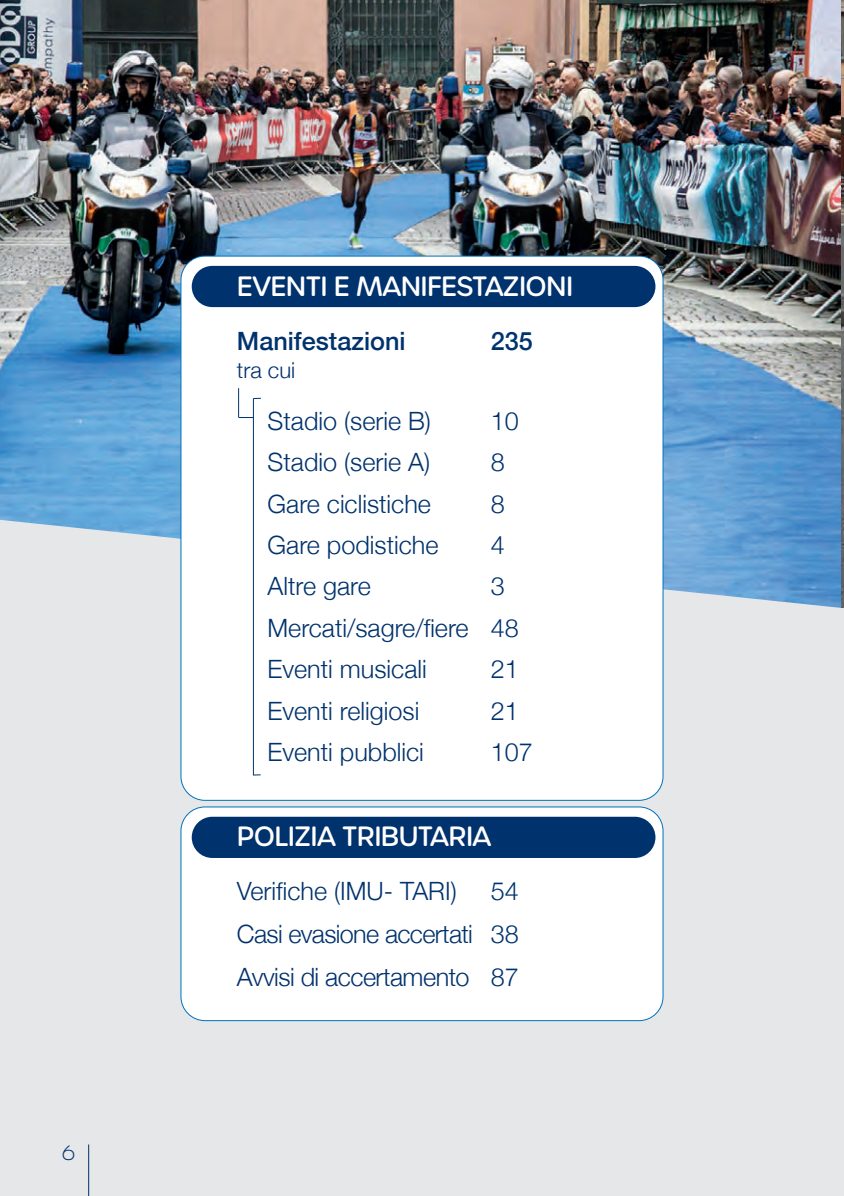
<style>
.page{position:relative;width:844px;height:1196px;background:#fff}
.page>*{position:absolute;margin:0;border:0;box-sizing:border-box;transform-origin:0 0}
.t1{font:500 27px "Urbane Rounded";letter-spacing:-.025em;color:#fff}
.t2{font:300 25.2px/41.4px "Helvetica Neue";color:#00326d}
.t3{font:500 25.2px "Helvetica Neue";color:#00326d}
.t4{font:300 22px "Helvetica Neue";color:#00326d}
.t5{font:200 20px "Urbane Rounded";color:#00326d}
</style>
<div class="page">
<img style="left:0;top:0;width:841px;height:518px">
<img style="left:841px;top:4px;width:3px;height:514px">
<div style="left:0;top:518px;width:844px;height:677px;background:#e6e7e9"></div>
<div style="left:181px;top:256px;width:482px;height:544px;background:#fff;border-radius:24px"></div>
<div style="left:192px;top:266px;width:463px;height:41px;background:#00326d;border-radius:21px"></div>
<div style="left:181px;top:806px;width:482px;height:214px;background:#fff;border-radius:24px"></div>
<div style="left:181px;top:806px;width:482px;height:214px;border:1px solid #0072bc;border-radius:24px"></div>
<div style="left:192px;top:816px;width:463px;height:41px;background:#00326d;border-radius:21px"></div>
<hr style="left:253px;top:398px;width:1px;height:377px;background:#00326d">
<svg style="left:238px;top:388px;width:23px;height:30px"></svg>
<hr style="left:88px;top:1144px;width:1px;height:51px;background:#00326d">
<svg style="left:0;top:0;width:4px;height:4px"></svg>
<svg style="left:0;top:1192px;width:4px;height:4px"></svg>
<svg style="left:840px;top:0;width:4px;height:4px"></svg>
<div style="left:814px;top:606px;width:30px;height:590px;background:#e6e7e9"></div>
<p class="t5" style="left:62px;top:1139px;width:15px">6</p>
<p class="t1" style="left:237px;top:269px;width:338px">EVENTI E MANIFESTAZIONI</p>
<p class="t3" style="left:237px;top:321px;width:170px">Manifestazioni</p>
<p class="t3" style="left:491px;top:321px;width:44px">235</p>
<p class="t4" style="left:237px;top:352px;width:60px">tra cui</p>
<p class="t2" style="left:267px;top:398px;width:165px">Stadio (serie B)</p>
<p class="t2" style="left:491px;top:398px;width:30px">10</p>
<p class="t2" style="left:267px;top:439px;width:164px">Stadio (serie A)</p>
<p class="t2" style="left:491px;top:439px;width:16px">8</p>
<p class="t2" style="left:267px;top:481px;width:165px">Gare ciclistiche</p>
<p class="t2" style="left:491px;top:481px;width:16px">8</p>
<p class="t2" style="left:267px;top:522px;width:172px">Gare podistiche</p>
<p class="t2" style="left:491px;top:522px;width:16px">4</p>
<p class="t2" style="left:267px;top:564px;width:105px">Altre gare</p>
<p class="t2" style="left:267px;top:564px;width:253px;text-indent:223px">3<br>Mercati/sagre/fiere 48<br>Eventi musicali</p>
<p class="t2" style="left:491px;top:646px;width:30px">21</p>
<p class="t2" style="left:267px;top:688px;width:153px">Eventi religiosi</p>
<p class="t2" style="left:491px;top:688px;width:30px">21</p>
<p class="t2" style="left:267px;top:729px;width:158px">Eventi pubblici</p>
<p class="t2" style="left:491px;top:729px;width:44px">107</p>
<p class="t1" style="left:237px;top:818px;width:256px">POLIZIA TRIBUTARIA</p>
<p class="t2" style="left:237px;top:868px;width:221px">Verifiche (IMU- TARI)</p>
<p class="t2" style="left:237px;top:867px;width:283px;line-height:43.2px;text-align:justify;text-indent:254px">54<br>Casi evasione accertati 38<br>Avvisi di accertamento 87</p>
</div>
